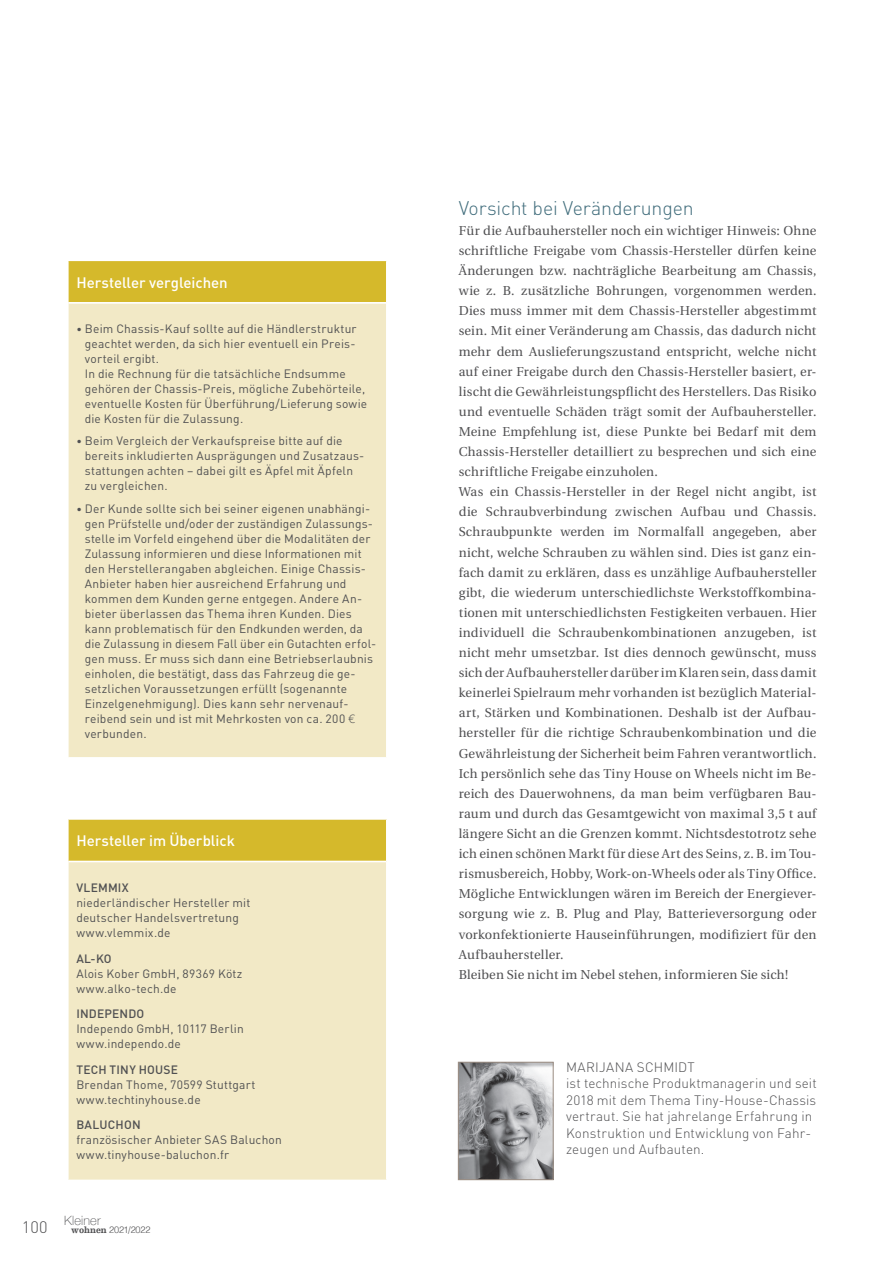
<style>
.page{position:relative;width:893px;height:1263px;background:#fff}
.page>*{position:absolute;margin:0;border:0;box-sizing:border-box;transform-origin:0 0}
.t1{font:300 19.5px "DIN";letter-spacing:-.01em;color:#406c7b}
.t2{font:300 16.5px "DIN";color:#505052}
.t3{font:500 15px "DIN";letter-spacing:-.005em;color:#fff}
.t4{font:300 13.5px/16.5px "DIN";letter-spacing:.01em;color:#505052}
.t5{font:12.9px/20.1px "Utopia";letter-spacing:.015em;color:#505052}
.t6{font:100 12.75px "Helvetica Neue";letter-spacing:.01em;color:#505052}
.t7{font:12px/15px "DIN";letter-spacing:.015em;color:#505052}
.t8{font:500 12px "DIN";letter-spacing:.015em;color:#505052}
.t9{font:300 9.3px "Helvetica";letter-spacing:-.025em;color:#505052}
.s1{font-size:10.5px}
.s2{font-family:"Akkurat";font-weight:300}
.s3{font-family:"Eames Century Modern";font-weight:500;font-size:9.45px}
</style>
<div class="page">
<img style="left:460px;top:1064px;width:91px;height:114px">
<div style="left:458px;top:1062px;width:95px;height:118px;border:1px solid #9c8e83"></div>
<div style="left:68px;top:819px;width:319px;height:42px;background:#d5b92b"></div>
<div style="left:68px;top:861px;width:319px;height:319px;background:#f2e9c6"></div>
<hr style="left:67px;top:818px;width:320px;height:2px;background:#fff">
<hr style="left:67px;top:820px;width:2px;height:41px;background:#fff">
<hr style="left:386px;top:820px;width:1px;height:41px;background:#fff">
<hr style="left:386px;top:861px;width:1px;height:318px;background:#fff">
<hr style="left:69px;top:861px;width:317px;height:1px;background:#fff">
<hr style="left:67px;top:1179px;width:320px;height:2px;background:#fff">
<hr style="left:67px;top:861px;width:2px;height:318px;background:#fff">
<div style="left:68px;top:260px;width:319px;height:43px;background:#d5b92b"></div>
<div style="left:68px;top:303px;width:319px;height:455px;background:#f2e9c6"></div>
<hr style="left:67px;top:260px;width:320px;height:1px;background:#fff">
<hr style="left:67px;top:261px;width:2px;height:42px;background:#fff">
<hr style="left:386px;top:261px;width:1px;height:42px;background:#fff">
<hr style="left:386px;top:303px;width:1px;height:454px;background:#fff">
<hr style="left:69px;top:302px;width:317px;height:2px;background:#fff">
<hr style="left:67px;top:757px;width:320px;height:2px;background:#fff">
<hr style="left:67px;top:303px;width:2px;height:454px;background:#fff">
<p class="t3" style="left:76px;top:273px;width:153px">Hersteller vergleichen</p>
<p class="t7" style="left:85px;top:321px;width:284px;text-indent:-9px"><span class="s1">•</span> Beim Chassis-Kauf sollte auf die Händlerstruktur geachtet werden, da sich hier eventuell ein Preis&shy;vorteil ergibt.<br>In die Rechnung für die tatsächliche Endsumme gehören der Chassis-Preis, mögliche Zubehörteile, eventuelle Kosten für Überführung/Lieferung sowie die Kosten für die Zulassung.</p>
<p class="t7" style="left:85px;top:433px;width:281px;text-indent:-9px"><span class="s1">•</span> Beim Vergleich der Verkaufspreise bitte auf die bereits inkludierten Ausprägungen und Zusatzaus&shy;stattungen achten – dabei gilt es Äpfel mit Äpfeln zu vergleichen.</p>
<p class="t7" style="left:85px;top:501px;width:293px;text-indent:-9px"><span class="s1">•</span> Der Kunde sollte sich bei seiner eigenen unabhängi&shy;gen Prüfstelle und/oder der zuständigen Zulassungs&shy;stelle im Vorfeld eingehend über die Modalitäten der Zulassung informieren und diese Informationen mit den Herstellerangaben abgleichen. Einige Chassis-Anbieter haben hier ausreichend Erfahrung und kommen dem Kunden gerne entgegen. Andere An&shy;bieter überlassen das Thema ihren Kunden. Dies kann problematisch für den Endkunden werden, da die Zulassung in diesem Fall über ein Gutachten erfol&shy;gen muss. Er muss sich dann eine Betriebserlaubnis einholen, die bestätigt, dass das Fahrzeug die ge&shy;setzlichen Voraussetzungen erfüllt (sogenannte Einzelgenehmigung). Dies kann sehr nervenauf&shy;reibend sein und ist mit Mehrkosten von ca. 200 <span class="s2">€ </span>verbunden.</p>
<p class="t3" style="left:76px;top:831px;width:160px">Hersteller im Ü berblick</p>
<p class="t8" style="left:76px;top:880px;width:54px">VLEMMIX</p>
<p class="t7" style="left:76px;top:895px;width:176px">niederländischer Hersteller mit deutscher Handelsvertretung www.vlemmix.de</p>
<p class="t8" style="left:76px;top:951px;width:37px">AL-KO</p>
<p class="t7" style="left:76px;top:966px;width:168px">Alois Kober GmbH, 89369 Kötz www.alko-tech.de</p>
<p class="t8" style="left:76px;top:1006px;width:70px">IN DEPEN DO</p>
<p class="t7" style="left:76px;top:1021px;width:169px">Independo GmbH, 10117 Berlin www.independo.de</p>
<p class="t8" style="left:76px;top:1062px;width:80px">Tech Tiny House</p>
<p class="t7" style="left:76px;top:1077px;width:181px">Brendan Thome, 70599 Stuttgart www.techtinyhouse.de</p>
<p class="t8" style="left:76px;top:1117px;width:64px">BALUCHON</p>
<p class="t7" style="left:76px;top:1132px;width:207px">französischer Anbieter SAS Baluchon www.tinyhouse-baluchon.fr</p>
<p class="t2" style="left:22px;top:1217px;width:27px">100</p>
<p class="t6" style="left:64px;top:1211px;width:38px">Kleiner</p>
<p class="t9" style="left:71px;top:1222px;width:81px"><span class="s3">wohnen</span> 2021/2022</p>
<h1 class="t1" style="left:459px;top:196px;width:237px">Vorsicht bei Veränderungen</h1>
<p class="t5" style="left:459px;top:221px;width:359px">Für die Aufbauhersteller noch ein wichtiger Hinweis: Ohne schriftliche Freigabe vom Chassis-Hersteller dürfen keine Änderungen bzw. nachträgliche Bearbeitung am Chassis, wie z. B. zusätzliche Bohrungen, vorgenommen werden.<br>Dies muss immer mit dem Chassis-Hersteller abgestimmt sein. Mit einer Veränderung am Chassis, das dadurch nicht mehr dem Auslieferungszustand entspricht, welche nicht auf einer Freigabe durch den Chassis-Hersteller basiert, er&shy;lischt die Gewährleistungspflicht des Herstellers. Das Risiko und eventuelle Schäden trägt somit der Aufbauhersteller.<br>Meine Empfehlung ist, diese Punkte bei Bedarf mit dem Chassis-Hersteller detailliert zu besprechen und sich eine schriftliche Freigabe einzuholen.<br>Was ein Chassis-Hersteller in der Regel nicht angibt, ist die Schraubverbindung zwischen Aufbau und Chassis.<br>Schraubpunkte werden im Normalfall angegeben, aber nicht, welche Schrauben zu wählen sind. Dies ist ganz ein&shy;fach damit zu erklären, dass es unzählige Aufbauhersteller gibt, die wiederum unterschiedlichste Werkstoffkombina&shy;tionen mit unterschiedlichsten Festigkeiten verbauen. Hier individuell die Schraubenkombinationen anzugeben, ist nicht mehr umsetzbar. Ist dies dennoch gewünscht, muss sich der Aufbauhersteller darüber im Klaren sein, dass damit keinerlei Spielraum mehr vorhanden ist bezüglich Material&shy;art, Stärken und Kombinationen. Deshalb ist der Aufbau&shy;hersteller für die richtige Schraubenkombination und die Gewährleistung der Sicherheit beim Fahren verantwortlich.<br>Ich persönlich sehe das Tiny House on Wheels nicht im Be&shy;reich des Dauerwohnens, da man beim verfügbaren Bau&shy;raum und durch das Gesamtgewicht von maximal 3,5 t auf längere Sicht an die Grenzen kommt. Nichtsdestotrotz sehe ich einen schönen Markt für diese Art des Seins, z. B. im Tou&shy;rismusbereich, Hobby, Work-on-Wheels oder als Tiny Office.<br>Mögliche Entwicklungen wären im Bereich der Energiever&shy;sorgung wie z. B. Plug and Play, Batterieversorgung oder vorkonfektionierte Hauseinführungen, modifiziert für den Aufbauhersteller.<br>Bleiben Sie nicht im Nebel stehen, informieren Sie sich!</p>
<p class="t4" style="left:566px;top:1058px;width:252px;text-indent:71px">Schmidt<br>ist technische Produktmanagerin und seit<br>2018 mit dem Thema Tiny-House-Chassis vertraut. Sie hat jahrelange Erfahrung in<br>Konstruktion und Entwicklung von Fahr&shy;zeugen und Aufbauten.</p>
<p class="t4" style="left:566px;top:1058px;width:21px">Marijana</p>
</div>
